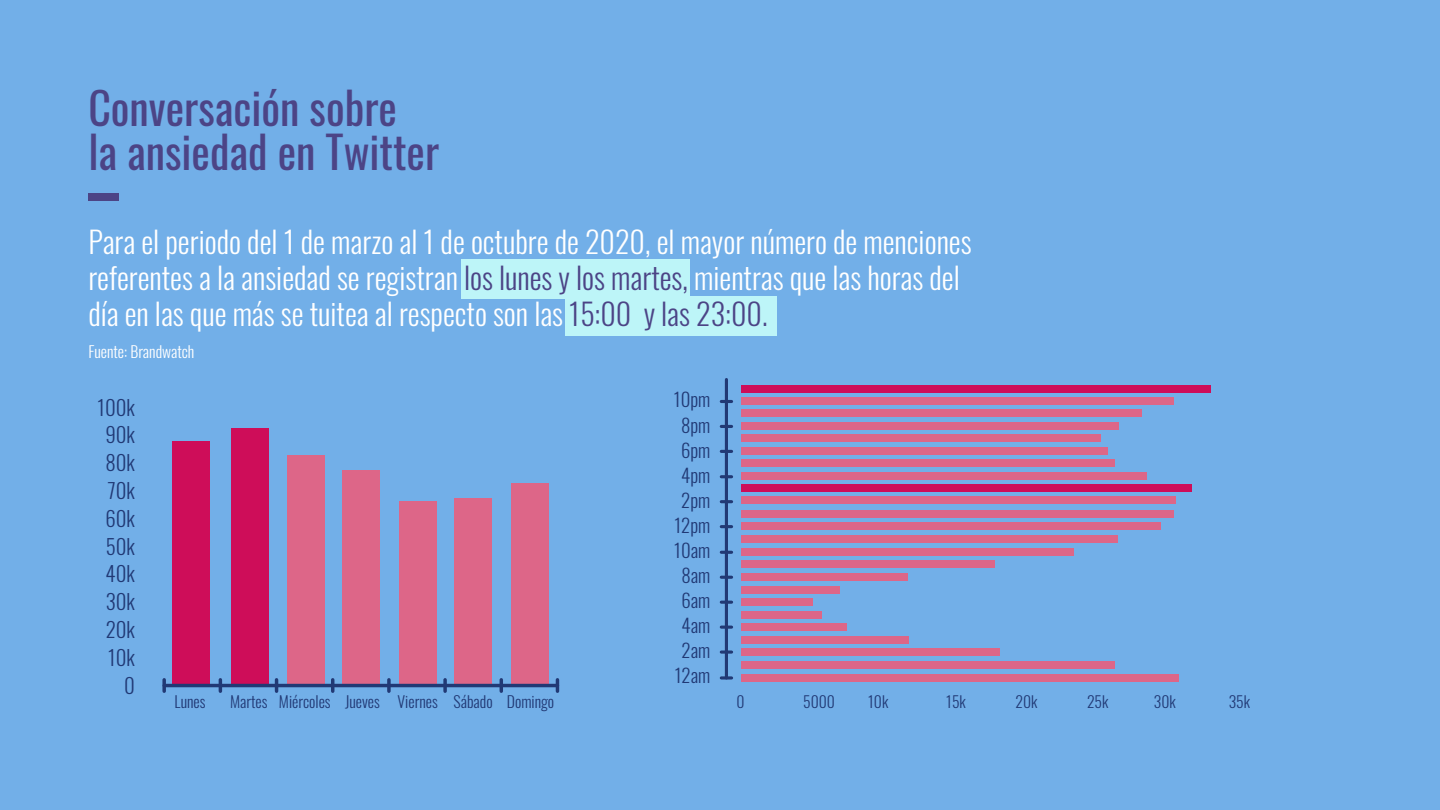
<style>
.page{position:relative;width:1440px;height:810px;background:#72afe8}
.page>*{position:absolute;margin:0;border:0;box-sizing:border-box;transform-origin:0 0}
.t1{font:43.95px/44px "Oswald";color:#4c4486}
.t2{font:300 30px/36px "Oswald";color:#fff}
.t3{font:300 20.85px/27.8px "Oswald";color:#213975;text-align:right}
.t4{font:300 18.83px/25px "Oswald";color:#213975;text-align:center}
.t5{font:300 15.75px "Oswald";color:#213975}
.t6{font:300 15.75px "Oswald";color:#fff}
.t7{font:300 15.67px "Oswald";color:#213975}
.s1{color:#4c4486}
</style>
<div class="page">
<div style="left:462px;top:259px;width:228px;height:40px;background:#bdf5f8"></div>
<div style="left:566px;top:296px;width:211px;height:40px;background:#bdf5f8"></div>
<div style="left:88px;top:193px;width:30px;height:8px;background:#4c4486"></div>
<div style="left:172px;top:441px;width:38px;height:245px;background:#ce0d59"></div>
<div style="left:231px;top:428px;width:38px;height:258px;background:#ce0d59"></div>
<div style="left:287px;top:455px;width:38px;height:231px;background:#d68"></div>
<div style="left:342px;top:470px;width:38px;height:216px;background:#d68"></div>
<div style="left:399px;top:501px;width:38px;height:185px;background:#d68"></div>
<div style="left:454px;top:498px;width:38px;height:188px;background:#d68"></div>
<div style="left:511px;top:483px;width:38px;height:203px;background:#d68"></div>
<hr style="left:164px;top:684px;width:393px;height:3px;background:#213975">
<svg style="left:162px;top:680px;width:4px;height:11px"></svg>
<svg style="left:219px;top:680px;width:3px;height:11px"></svg>
<svg style="left:275px;top:680px;width:3px;height:11px"></svg>
<svg style="left:331px;top:680px;width:3px;height:11px"></svg>
<svg style="left:387px;top:680px;width:4px;height:11px"></svg>
<svg style="left:443px;top:680px;width:4px;height:11px"></svg>
<svg style="left:500px;top:680px;width:3px;height:11px"></svg>
<svg style="left:556px;top:680px;width:3px;height:11px"></svg>
<div style="left:741px;top:397px;width:433px;height:7px;background:#d68"></div>
<div style="left:741px;top:385px;width:470px;height:7px;background:#ce0d59"></div>
<div style="left:741px;top:409px;width:401px;height:8px;background:#d68"></div>
<div style="left:741px;top:422px;width:378px;height:7px;background:#d68"></div>
<div style="left:741px;top:435px;width:360px;height:7px;background:#d68"></div>
<div style="left:741px;top:447px;width:367px;height:7px;background:#d68"></div>
<div style="left:741px;top:460px;width:374px;height:7px;background:#d68"></div>
<div style="left:741px;top:472px;width:406px;height:7px;background:#d68"></div>
<div style="left:741px;top:484px;width:451px;height:8px;background:#ce0d59"></div>
<div style="left:741px;top:497px;width:435px;height:7px;background:#d68"></div>
<div style="left:741px;top:510px;width:433px;height:7px;background:#d68"></div>
<div style="left:741px;top:523px;width:420px;height:7px;background:#d68"></div>
<div style="left:741px;top:535px;width:376px;height:7px;background:#d68"></div>
<div style="left:741px;top:548px;width:333px;height:8px;background:#d68"></div>
<div style="left:741px;top:561px;width:254px;height:7px;background:#d68"></div>
<div style="left:741px;top:573px;width:166px;height:8px;background:#d68"></div>
<div style="left:741px;top:586px;width:99px;height:7px;background:#d68"></div>
<div style="left:741px;top:599px;width:72px;height:7px;background:#d68"></div>
<div style="left:741px;top:611px;width:81px;height:7px;background:#d68"></div>
<div style="left:741px;top:624px;width:106px;height:7px;background:#d68"></div>
<div style="left:741px;top:636px;width:168px;height:7px;background:#d68"></div>
<div style="left:741px;top:649px;width:259px;height:7px;background:#d68"></div>
<div style="left:741px;top:661px;width:374px;height:7px;background:#d68"></div>
<div style="left:741px;top:674px;width:438px;height:8px;background:#d68"></div>
<hr style="left:725px;top:380px;width:3px;height:298px;background:#213975">
<svg style="left:721px;top:676px;width:11px;height:4px"></svg>
<svg style="left:721px;top:651px;width:11px;height:3px"></svg>
<svg style="left:721px;top:626px;width:11px;height:3px"></svg>
<svg style="left:721px;top:601px;width:11px;height:3px"></svg>
<svg style="left:721px;top:576px;width:11px;height:3px"></svg>
<svg style="left:721px;top:551px;width:11px;height:3px"></svg>
<svg style="left:721px;top:525px;width:11px;height:3px"></svg>
<svg style="left:721px;top:500px;width:11px;height:3px"></svg>
<svg style="left:721px;top:475px;width:11px;height:3px"></svg>
<svg style="left:721px;top:450px;width:11px;height:3px"></svg>
<svg style="left:721px;top:425px;width:11px;height:3px"></svg>
<svg style="left:721px;top:400px;width:11px;height:3px"></svg>
<h1 class="t1" style="left:88px;top:82px;width:352px">Conversación sobre<br>la ansiedad en Twitter</h1>
<p class="t2" style="left:88px;top:220px;width:885px">Para el periodo del 1 de marzo al 1 de octubre de 2020, el mayor número de menciones referentes a la ansiedad se registran <span class="s1">los lunes y los martes,</span> mientras que las horas del día en las que más se tuitea al respecto son las <span class="s1">15:00 y las 23:00.</span></p>
<p class="t6" style="left:88px;top:338px;width:108px">Fuente: Brandwatch</p>
<p class="t3" style="left:97px;top:391px;width:39px">100k<br>90k<br>80k<br>70k<br>60k<br>50k<br>40k<br>30k<br>20k<br>10k<br>0</p>
<p class="t5" style="left:175px;top:688px;width:32px">Lunes</p>
<p class="t5" style="left:230px;top:688px;width:326px">Martes Miércoles Jueves Viernes Sábado Domingo</p>
<p class="t4" style="left:674px;top:385px;width:38px">10pm<br>8pm<br>6pm<br>4pm<br>2pm<br>12pm<br>10am<br>8am<br>6am<br>4am<br>2am<br>12am</p>
<p class="t7" style="left:736px;top:687px;width:10px">0</p>
<p class="t7" style="left:803px;top:687px;width:33px">5000</p>
<p class="t7" style="left:868px;top:687px;width:22px">10k</p>
<p class="t7" style="left:946px;top:687px;width:21px">15k</p>
<p class="t7" style="left:1016px;top:687px;width:23px">20k</p>
<p class="t7" style="left:1087px;top:687px;width:23px">25k</p>
<p class="t7" style="left:1154px;top:687px;width:23px">30k</p>
<p class="t7" style="left:1229px;top:687px;width:23px">35k</p>
</div>
